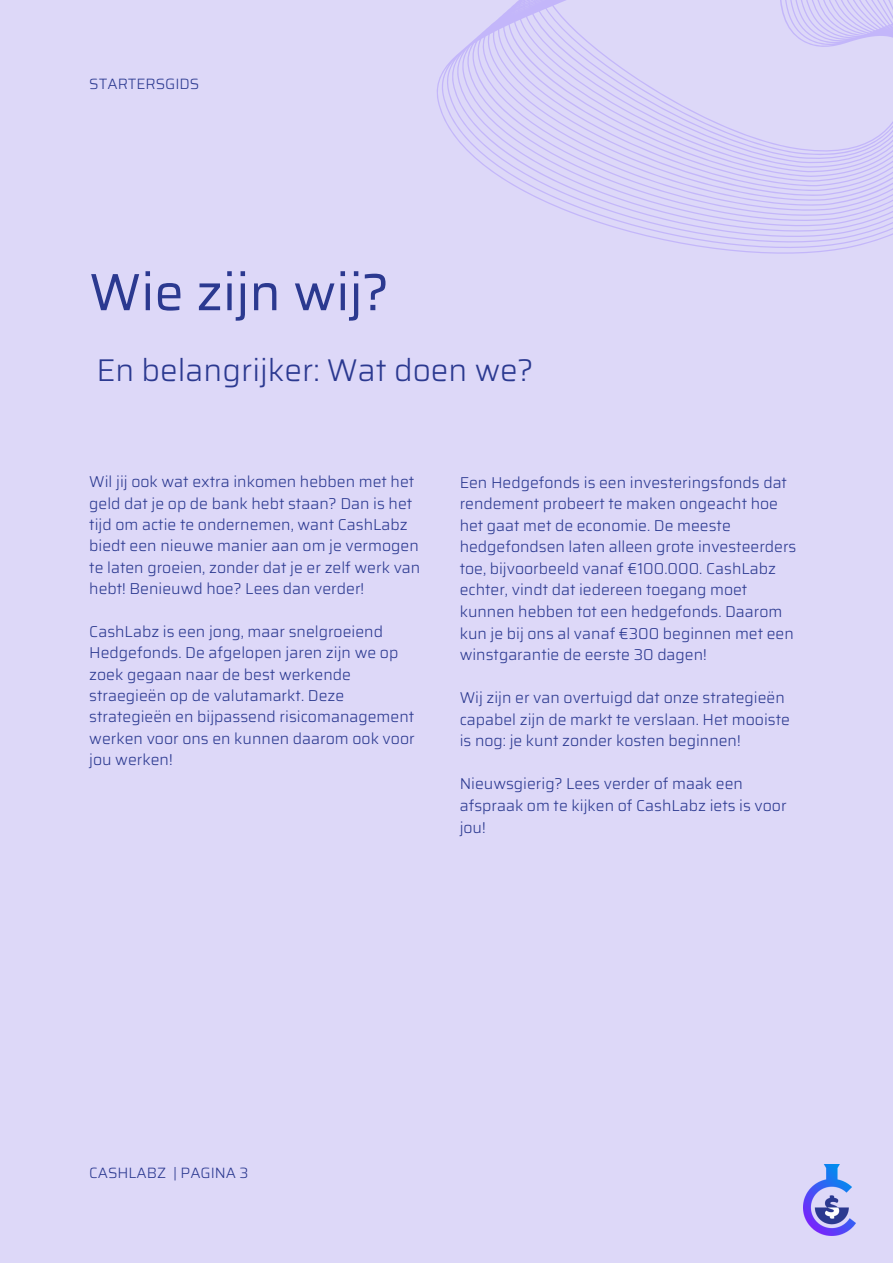
<style>
.page{position:relative;width:893px;height:1264px;background:#fff}
.page>*{position:absolute;margin:0;border:0;box-sizing:border-box;transform-origin:0 0}
.t1{font:52.5px "Saira";color:#2b3990}
.t2{font:300 31.5px "Saira";color:#2b3990}
.t3{font:300 15.75px/21.6px "Saira";color:#2b3990}
.t4{font:300 15px "Saira";color:#2b3990}
</style>
<div class="page">
<div style="left:0;top:0;width:892px;height:1262px;background:#ddd8f8"></div>
<svg style="left:437px;top:0;width:455px;height:254px"></svg>
<img style="left:803px;top:1164px;width:52px;height:71px">
<p class="t4" style="left:89px;top:72px;width:112px">STARTERSGIDS</p>
<p class="t1" style="left:89px;top:250px;width:301px">Wie zijn wij?</p>
<p class="t2" style="left:96px;top:345px;width:438px">En belangrijker: Wat doen we?</p>
<p class="t3" style="left:89px;top:471px;width:332px">Wil jij ook wat extra inkomen hebben met het geld dat je op de bank hebt staan? Dan is het tijd om actie te ondernemen, want CashLabz biedt een nieuwe manier aan om je vermogen te laten groeien, zonder dat je er zelf werk van hebt! Benieuwd hoe? Lees dan verder!</p>
<p class="t3" style="left:89px;top:620px;width:327px">CashLabz is een jong, maar snelgroeiend Hedgefonds. De afgelopen jaren zijn we op zoek gegaan naar de best werkende straegieën op de valutamarkt. Deze strategieën en bijpassend risicomanagement werken voor ons en kunnen daarom ook voor jou werken!</p>
<p class="t3" style="left:459px;top:471px;width:338px">Een Hedgefonds is een investeringsfonds dat rendement probeert te maken ongeacht hoe het gaat met de economie. De meeste hedgefondsen laten alleen grote investeerders toe, bijvoorbeeld vanaf €100.000. CashLabz echter, vindt dat iedereen toegang moet kunnen hebben tot een hedgefonds. Daarom kun je bij ons al vanaf €300 beginnen met een winstgarantie de eerste 30 dagen!</p>
<p class="t3" style="left:459px;top:687px;width:332px">Wij zijn er van overtuigd dat onze strategieën capabel zijn de markt te verslaan. Het mooiste is nog: je kunt zonder kosten beginnen!</p>
<p class="t3" style="left:459px;top:773px;width:328px">Nieuwsgierig? Lees verder of maak een afspraak om te kijken of CashLabz iets is voor jou!</p>
<p class="t4" style="left:89px;top:1160px;width:161px">CASHLABZ | PAGINA 3</p>
</div>
